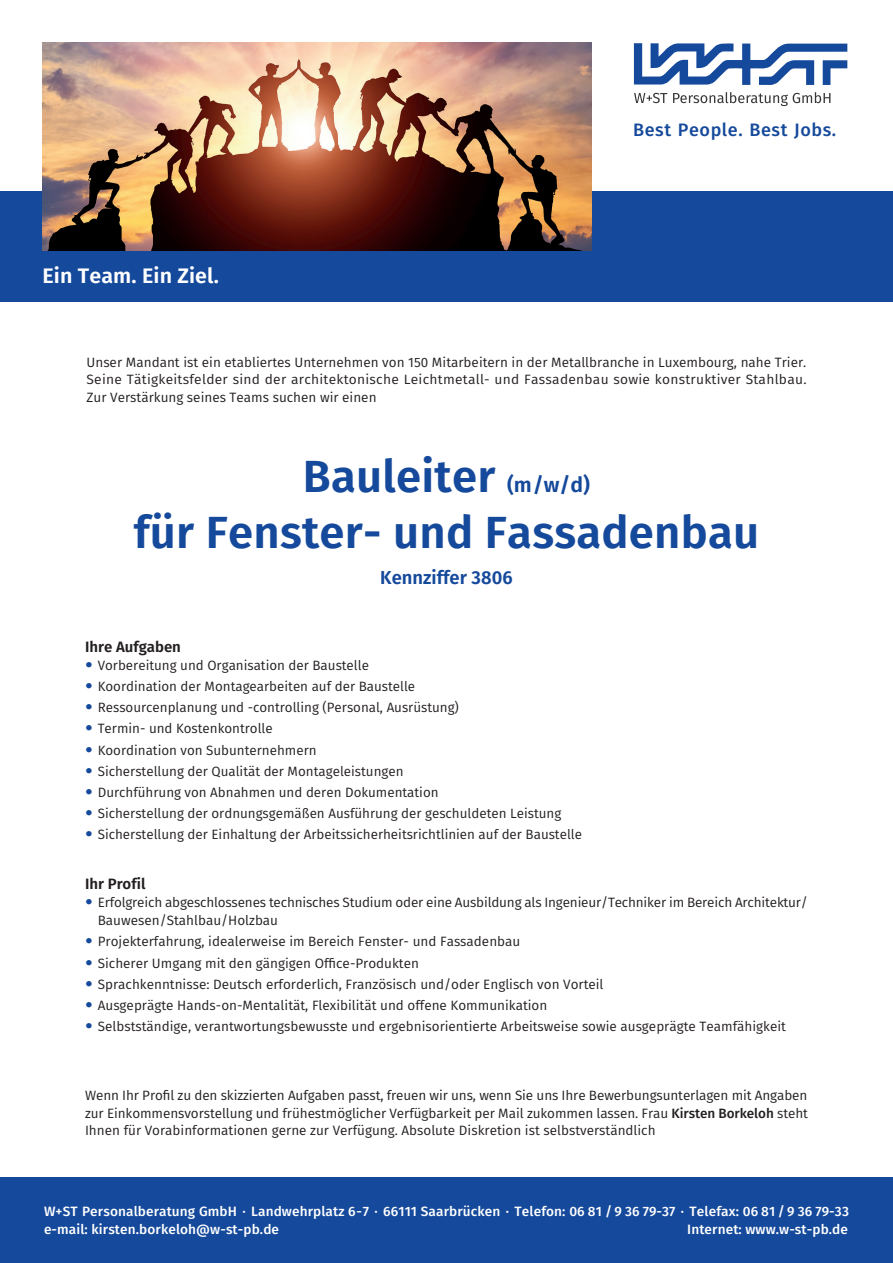
<style>
.page{position:relative;width:893px;height:1263px;background:#fff}
.page>*{position:absolute;margin:0;border:0;box-sizing:border-box;transform-origin:0 0}
.t1{font:600 45px/55.9px "Fira Sans";letter-spacing:.005em;color:#15499b;text-align:center}
.t2{font:600 21px "Fira Sans";letter-spacing:.005em;color:#fff}
.t3{font:600 18.75px "Fira Sans";color:#15499b}
.t4{font:500 18px "Fira Sans";letter-spacing:.03em;color:#15499b}
.t5{font:600 15px "Fira Sans";color:#231f20}
.t6{font:13.5px/17.2px "Fira Sans";color:#231f20;text-align:justify}
.t7{font:500 13.5px/18px "Fira Sans";letter-spacing:.01em;color:#fff}
.s1{font-size:21px}
.s2{font-family:"The Sans Bold Caps";font-size:18px;color:#15499b}
.s3{font-weight:500}
</style>
<div class="page">
<div style="left:0;top:191px;width:893px;height:111px;background:#15499b"></div>
<div style="left:0;top:1178px;width:893px;height:85px;background:#15499b"></div>
<svg style="left:634px;top:43px;width:213px;height:42px"></svg>
<svg style="left:634px;top:93px;width:33px;height:10px"></svg>
<svg style="left:673px;top:92px;width:157px;height:14px"></svg>
<img style="left:43px;top:43px;width:548px;height:208px">
<h2 class="t2" style="left:43px;top:259px;width:178px">Ein Team. Ein Ziel.</h2>
<h3 class="t4" style="left:633px;top:115px;width:204px">Best People. Best Jobs.</h3>
<p class="t6" style="left:87px;top:353px;width:721px">Unser Mandant ist ein etabliertes Unternehmen von 150 Mitarbeitern in der Metallbranche in Luxembourg, nahe Trier.<br>Seine Tätigkeitsfelder sind der architektonische Leichtmetall- und Fassadenbau sowie konstruktiver Stahlbau.<br>Zur Verstärkung seines Teams suchen wir einen</p>
<h1 class="t1" style="left:134px;top:446px;width:627px">Bauleiter <span class="s1">(m/w/d)<br></span>für Fenster- und Fassadenbau</h1>
<h3 class="t3" style="left:380px;top:562px;width:134px">Kennziffer 3806</h3>
<p class="t5" style="left:85px;top:634px;width:97px">Ihre Aufgaben</p>
<p class="t6" style="left:85px;top:656px;width:285px"><span class="s2">•</span> Vorbereitung und Organisation der Baustelle</p>
<p class="t6" style="left:85px;top:677px;width:332px"><span class="s2">•</span> Koordination der Montagearbeiten auf der Baustelle</p>
<p class="t6" style="left:85px;top:699px;width:375px"><span class="s2">•</span> Ressourcenplanung und -controlling (Personal, Ausrüstung)</p>
<p class="t6" style="left:85px;top:720px;width:189px"><span class="s2">•</span> Termin- und Kostenkontrolle</p>
<p class="t6" style="left:85px;top:741px;width:233px"><span class="s2">•</span> Koordination von Subunternehmern</p>
<p class="t6" style="left:85px;top:762px;width:320px"><span class="s2">•</span> Sicherstellung der Qualität der Montageleistungen</p>
<p class="t6" style="left:85px;top:783px;width:355px"><span class="s2">•</span> Durchführung von Abnahmen und deren Dokumentation</p>
<p class="t6" style="left:85px;top:805px;width:478px"><span class="s2">•</span> Sicherstellung der ordnungsgemäßen Ausführung der geschuldeten Leistung</p>
<p class="t6" style="left:85px;top:826px;width:499px"><span class="s2">•</span> Sicherstellung der Einhaltung der Arbeitssicherheitsrichtlinien auf der Baustelle</p>
<p class="t5" style="left:85px;top:872px;width:62px">Ihr Profil</p>
<p class="t6" style="left:98px;top:893px;width:712px;line-height:18px;text-indent:-13px"><span class="s2">•</span> Erfolgreich abgeschlossenes technisches Studium oder eine Ausbildung als Ingenieur/Techniker im Bereich Architektur/<br>Bauwesen/Stahlbau/Holzbau</p>
<p class="t6" style="left:85px;top:933px;width:437px"><span class="s2">•</span> Projekterfahrung, idealerweise im Bereich Fenster- und Fassadenbau</p>
<p class="t6" style="left:85px;top:954px;width:336px"><span class="s2">•</span> Sicherer Umgang mit den gängigen Office-Produkten</p>
<p class="t6" style="left:85px;top:975px;width:520px"><span class="s2">•</span> Sprachkenntnisse: Deutsch erforderlich, Französisch und/oder Englisch von Vorteil</p>
<p class="t6" style="left:85px;top:996px;width:464px"><span class="s2">•</span> Ausgeprägte Hands-on-Mentalität, Flexibilität und offene Kommunikation</p>
<p class="t6" style="left:85px;top:1017px;width:702px"><span class="s2">•</span> Selbstständige, verantwortungsbewusste und ergebnisorientierte Arbeitsweise sowie ausgeprägte Teamfähigkeit</p>
<p class="t6" style="left:85px;top:1087px;width:724px">Wenn Ihr Profil zu den skizzierten Aufgaben passt, freuen wir uns, wenn Sie uns Ihre Bewerbungsunterlagen mit Angaben zur Einkommensvorstellung und frühestmöglicher Verfügbarkeit per Mail zukommen lassen. Frau <span class="s3">Kirsten Borkeloh</span> steht Ihnen für Vorabinformationen gerne zur Verfügung. Absolute Diskretion ist selbstverständlich</p>
<p class="t7" style="left:44px;top:1202px;width:806px">W+ST Personalberatung GmbH · Landwehrplatz 6-7 · 66111 Saarbrücken · Telefon: 06 81 / 9 36 79-37 · Telefax: 06 81 / 9 36 79-33 e-mail: kirsten.borkeloh@w-st-pb.de</p>
<p class="t7" style="left:687px;top:1220px;width:162px">Internet: www.w-st-pb.de</p>
</div>
